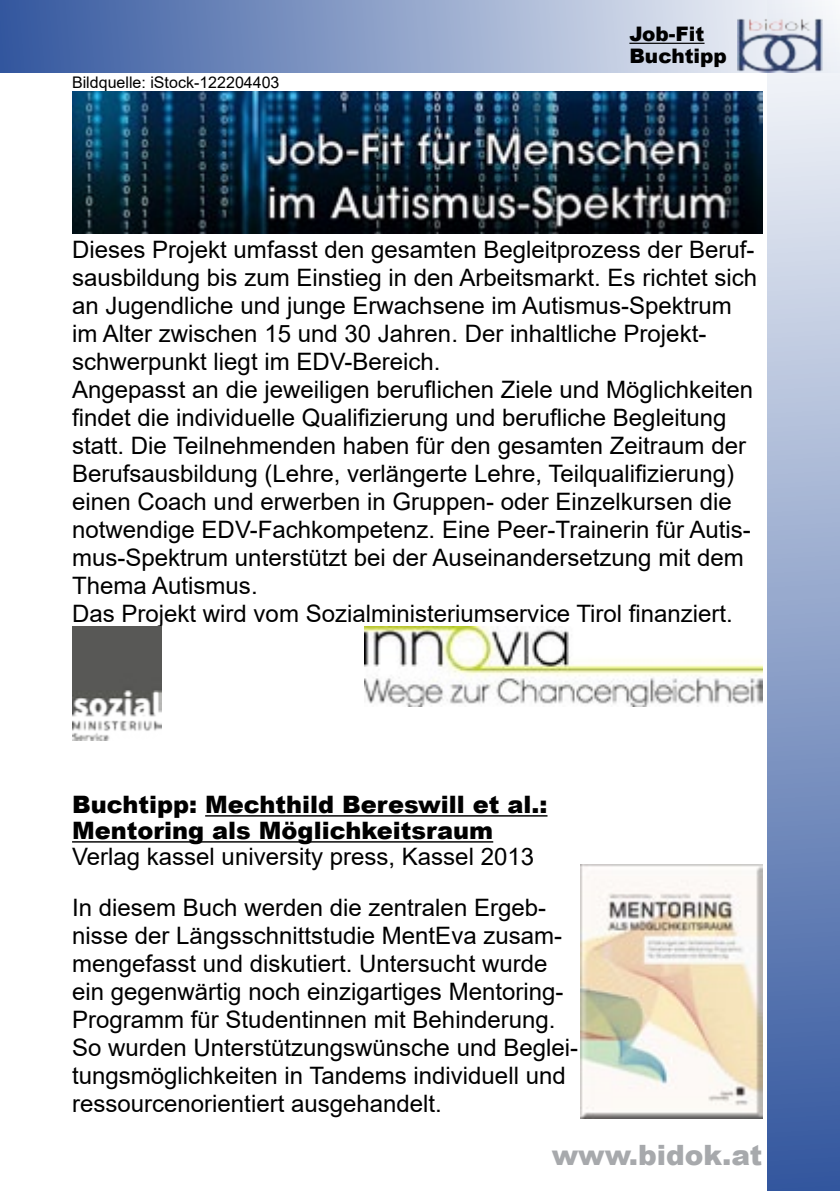
<style>
.page{position:relative;width:840px;height:1191px;background:#fff}
.page>*{position:absolute;margin:0;border:0;box-sizing:border-box;transform-origin:0 0}
.t1{font:900 28px "Arial";color:#a7a9ac}
.S_S__Text{font:24px/28px "Arial";color:#000}
.S_S__Ueberschrift_3{font:900 24px/26px "Arial";color:#000}
.S_S__Ueberschrift_2{font:900 20px/22px "Arial";color:#000}
.t2{font:16px "Arial";color:#000}
.s1{font-weight:400}
</style>
<div class="page">
<div style="left:0;top:0;width:839px;height:72px;background:linear-gradient(to right,#33579e,#fbfbfc)"></div>
<div style="left:767px;top:0;width:72px;height:1191px;background:linear-gradient(to bottom,#fbfcfd,#33579e)"></div>
<hr style="left:205px;top:815px;width:342px;height:1px;background:#000">
<hr style="left:72px;top:841px;width:421px;height:1px;background:#000">
<hr style="left:629px;top:43px;width:75px;height:1px;background:#000">
<img style="left:737px;top:17px;width:85px;height:55px">
<img style="left:365px;top:626px;width:396px;height:80px">
<img style="left:72px;top:92px;width:689px;height:142px">
<img style="left:580px;top:864px;width:181px;height:254px">
<img style="left:72px;top:626px;width:89px;height:114px">
<p class="t2" style="left:72px;top:71px;width:209px">Bildquelle: iStock-122204403</p>
<h2 class="S_S__Ueberschrift_2" style="left:629px;top:22px;width:99px">Job-Fit<br>Buchtipp</h2>
<p class="S_S__Text" style="left:72px;top:235px;width:686px">Dieses Projekt umfasst den gesamten Begleitprozess der Beruf&shy;sausbildung bis zum Einstieg in den Arbeitsmarkt. Es richtet sich an Jugendliche und junge Erwachsene im Autismus-Spektrum im Alter zwischen 15 und 30 Jahren. Der inhaltliche Projekt&shy;schwerpunkt liegt im EDV-Bereich.<br>Angepasst an die jeweiligen beruflichen Ziele und Möglichkeiten findet die individuelle Qualifizierung und berufliche Begleitung statt. Die Teilnehmenden haben für den gesamten Zeitraum der Berufsausbildung (Lehre, verlängerte Lehre, Teilqualifizierung) einen Coach und erwerben in Gruppen- oder Einzelkursen die notwendige EDV-Fachkompetenz. Eine Peer-Trainerin für Autis&shy;mus-Spektrum unterstützt bei der Auseinandersetzung mit dem Thema Autismus.<br>Das Projekt wird vom Sozialministeriumservice Tirol finanziert.</p>
<h3 class="S_S__Ueberschrift_3" style="left:72px;top:790px;width:476px">Buchtipp: Mechthild Bereswill et al.:<br>Mentoring als Möglichkeitsraum<br><span class="s1">Verlag kassel university press, Kassel 2013</span></h3>
<p class="S_S__Text" style="left:72px;top:893px;width:507px">In diesem Buch werden die zentralen Ergeb&shy;nisse der Längsschnittstudie MentEva zusam&shy;mengefasst und diskutiert. Untersucht wurde ein gegenwärtig noch einzigartiges Mentoring-Programm für Studentinnen mit Behinderung.<br>So wurden Unterstützungswünsche und Beglei&shy;tungsmöglichkeiten in Tandems individuell und ressourcenorientiert ausgehandelt.</p>
<p class="t1" style="left:551px;top:1134px;width:212px">www.bidok.at</p>
</div>
